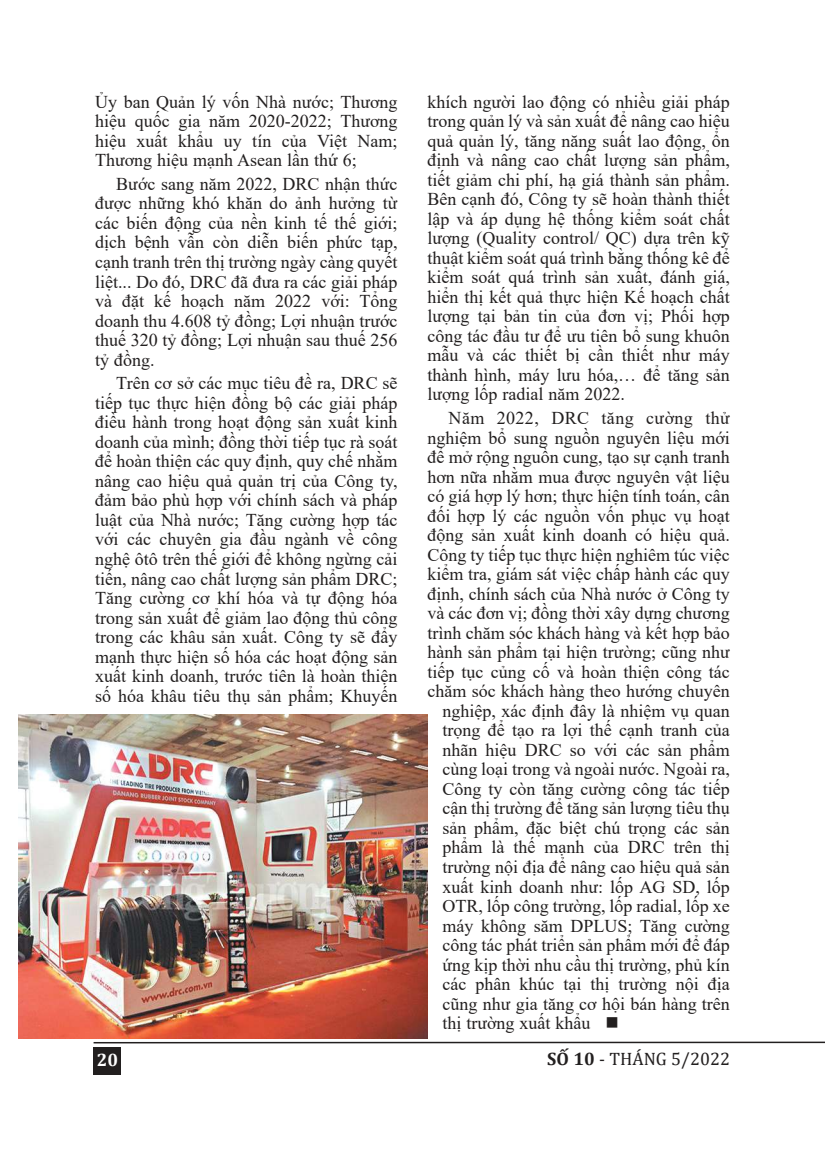
<style>
.page{position:relative;width:825px;height:1166px;background:#fff}
.page>*{position:absolute;margin:0;border:0;box-sizing:border-box;transform-origin:0 0}
.t1{font:18px/19.5px "Times New Roman";color:#221f1f;text-align:justify}
.t2{font:18px "Times New Roman";letter-spacing:.02em;color:#221f1f}
.t3{font:18px "Cambria";color:#221f1f}
.t4{font:700 18px "Cambria";color:#fff}
.s1{font-weight:700}
</style>
<div class="page">
<div style="left:94px;top:1046px;width:27px;height:28px;background:#221f1f"></div>
<svg style="left:93px;top:1041px;width:732px;height:2px"></svg>
<img style="left:18px;top:714px;width:409px;height:324px">
<p class="t1" style="left:95px;top:91px;width:304px">Ủy ban Quản lý vốn Nhà nước; Thương hiệu quốc gia năm 2020-2022; Thương hiệu xuất khẩu uy tín của Việt Nam; Thương hiệu mạnh Asean lần thứ 6;</p>
<p class="t1" style="left:95px;top:176px;width:304px;text-indent:21px">Bước sang năm 2022, DRC nhận thức được những khó khăn do ảnh hưởng từ các biến động của nền kinh tế thế giới; dịch bệnh vẫn còn diễn biến phức tạp, cạnh tranh trên thị trường ngày càng quyết liệt... Do đó, DRC đã đưa ra các giải pháp và đặt kế hoạch năm 2022 với: Tổng doanh thu 4.608 tỷ đồng; Lợi nhuận trước thuế 320 tỷ đồng; Lợi nhuận sau thuế 256 tỷ đồng.</p>
<p class="t1" style="left:95px;top:375px;width:304px;text-indent:21px">Trên cơ sở các mục tiêu đề ra, DRC sẽ tiếp tục thực hiện đồng bộ các giải pháp điều hành trong hoạt động sản xuất kinh doanh của mình; đồng thời tiếp tục rà soát để hoàn thiện các quy định, quy chế nhằm nâng cao hiệu quả quản trị của Công ty, đảm bảo phù hợp với chính sách và pháp luật của Nhà nước; Tăng cường hợp tác với các chuyên gia đầu ngành về công nghệ ôtô trên thế giới để không ngừng cải tiến, nâng cao chất lượng sản phẩm DRC; Tăng cường cơ khí hóa và tự động hóa trong sản xuất để giảm lao động thủ công trong các khâu sản xuất. Công ty sẽ đẩy mạnh thực hiện số hóa các hoạt động sản xuất kinh doanh, trước tiên là hoàn thiện số hóa khâu tiêu thụ sản phẩm; Khuyến</p>
<p class="t1" style="left:427px;top:93px;width:304px">khích người lao động có nhiều giải pháp trong quản lý và sản xuất để nâng cao hiệu quả quản lý, tăng năng suất lao động, ổn định và nâng cao chất lượng sản phẩm, tiết giảm chi phí, hạ giá thành sản phẩm.<br>Bên cạnh đó, Công ty sẽ hoàn thành thiết lập và áp dụng hệ thống kiểm soát chất lượng (Quality control/ QC) dựa trên kỹ thuật kiểm soát quá trình bằng thống kê để kiểm soát quá trình sản xuất, đánh giá, hiển thị kết quả thực hiện Kế hoạch chất lượng tại bản tin của đơn vị; Phối hợp công tác đầu tư để ưu tiên bổ sung khuôn mẫu và các thiết bị cần thiết như máy thành hình, máy lưu hóa,… để tăng sản lượng lốp radial năm 2022.</p>
<p class="t2" style="left:449px;top:411px;width:283px">Năm 2022, DRC tăng cường thử</p>
<p class="t1" style="left:427px;top:429px;width:304px">nghiệm bổ sung nguồn nguyên liệu mới</p>
<p class="t1" style="left:427px;top:446px;width:304px">để mở rộng nguồn cung, tạo sự cạnh tranh</p>
<p class="t1" style="left:427px;top:468px;width:304px">hơn nữa nhằm mua được nguyên vật liệu</p>
<p class="t1" style="left:427px;top:488px;width:304px">có giá hợp lý hơn; thực hiện tính toán, cân</p>
<p class="t1" style="left:427px;top:505px;width:304px">đối hợp lý các nguồn vốn phục vụ hoạt</p>
<p class="t1" style="left:427px;top:524px;width:304px">động sản xuất kinh doanh có hiệu quả.</p>
<p class="t1" style="left:427px;top:546px;width:304px">Công ty tiếp tục thực hiện nghiêm túc việc</p>
<p class="t1" style="left:427px;top:566px;width:304px">kiểm tra, giám sát việc chấp hành các quy</p>
<p class="t1" style="left:427px;top:583px;width:304px">định, chính sách của Nhà nước ở Công ty</p>
<p class="t1" style="left:427px;top:605px;width:304px">và các đơn vị; đồng thời xây dựng chương</p>
<p class="t1" style="left:427px;top:624px;width:304px">trình chăm sóc khách hàng và kết hợp bảo</p>
<p class="t1" style="left:427px;top:644px;width:304px">hành sản phẩm tại hiện trường; cũng như</p>
<p class="t1" style="left:427px;top:663px;width:304px">tiếp tục củng cố và hoàn thiện công tác</p>
<p class="t1" style="left:427px;top:683px;width:304px">chăm sóc khách hàng theo hướng chuyên</p>
<p class="t1" style="left:442px;top:702px;width:289px">nghiệp, xác định đây là nhiệm vụ quan</p>
<p class="t1" style="left:442px;top:722px;width:289px">trọng để tạo ra lợi thế cạnh tranh của</p>
<p class="t1" style="left:442px;top:741px;width:289px">nhãn hiệu DRC so với các sản phẩm</p>
<p class="t1" style="left:442px;top:761px;width:289px">cùng loại trong và ngoài nước. Ngoài ra,</p>
<p class="t1" style="left:442px;top:780px;width:289px">Công ty còn tăng cường công tác tiếp</p>
<p class="t1" style="left:442px;top:800px;width:289px">cận thị trường để tăng sản lượng tiêu thụ</p>
<p class="t1" style="left:442px;top:819px;width:289px">sản phẩm, đặc biệt chú trọng các sản</p>
<p class="t1" style="left:442px;top:839px;width:289px">phẩm là thế mạnh của DRC trên thị</p>
<p class="t1" style="left:442px;top:858px;width:289px">trường nội địa để nâng cao hiệu quả sản</p>
<p class="t1" style="left:442px;top:878px;width:289px">xuất kinh doanh như: lốp AG SD, lốp</p>
<p class="t1" style="left:442px;top:897px;width:289px">OTR, lốp công trường, lốp radial, lốp xe</p>
<p class="t1" style="left:442px;top:917px;width:289px">máy không săm DPLUS; Tăng cường</p>
<p class="t1" style="left:442px;top:936px;width:289px">công tác phát triển sản phẩm mới để đáp</p>
<p class="t1" style="left:442px;top:953px;width:289px">ứng kịp thời nhu cầu thị trường, phủ kín</p>
<p class="t1" style="left:442px;top:975px;width:289px">các phân khúc tại thị trường nội địa</p>
<p class="t1" style="left:442px;top:995px;width:289px">cũng như gia tăng cơ hội bán hàng trên</p>
<p class="t1" style="left:442px;top:1014px;width:178px">thị trường xuất khẩu ■</p>
<p class="t4" style="left:97px;top:1048px;width:23px">20</p>
<p class="t3" style="left:547px;top:1048px;width:184px"><span class="s1">SỐ 10</span> ‐ THÁNG 5/2022</p>
</div>
